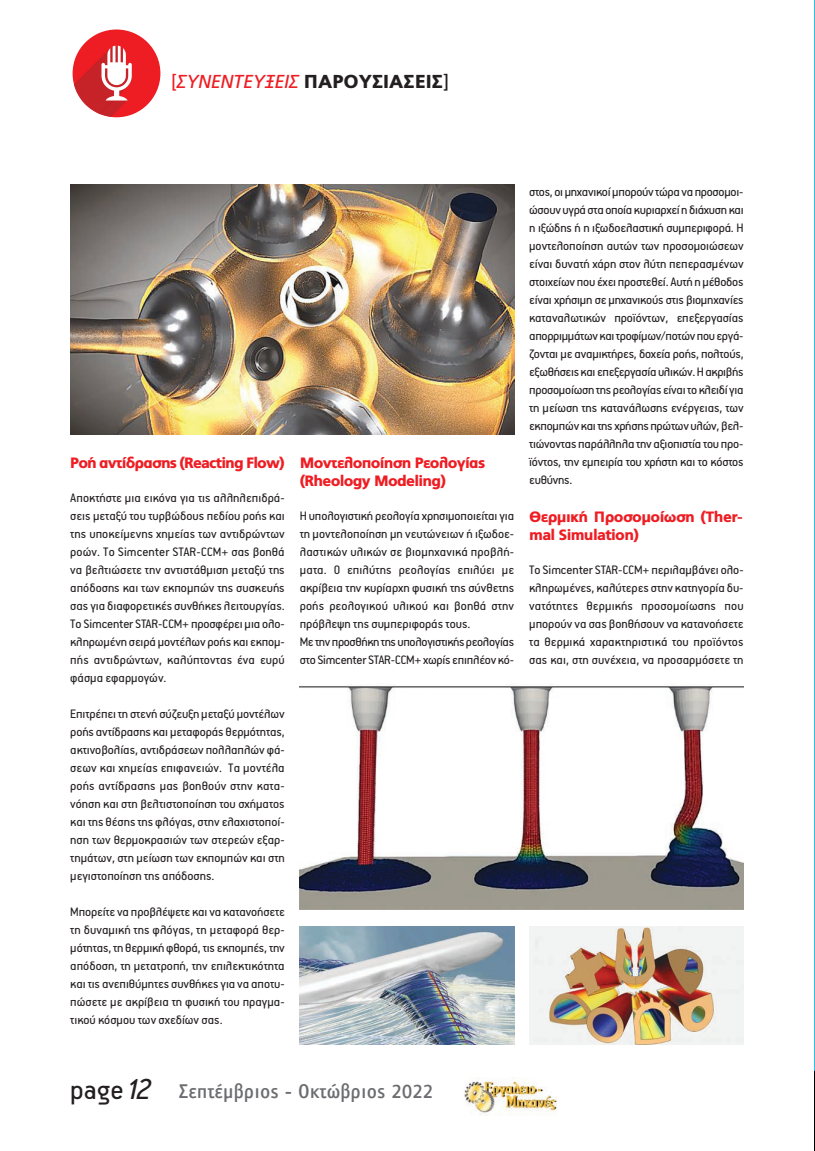
<style>
.page{position:relative;width:815px;height:1151px;background:#fff}
.page>*{position:absolute;margin:0;border:0;box-sizing:border-box;transform-origin:0 0}
.t1{font:30px "PF Premier Text";color:#231f20}
.t2{font:italic 18.75px "PF Catalog";color:#ee1d23}
.t3{font:900 15px/18px "PF Catalog";letter-spacing:-.05em;color:#ee1d23}
.t4{font:13.75px/18px "PF Premier Text";color:#231f20;text-align:justify}
.t5{font:13.75px/18px "PF Premier Text";letter-spacing:-.025em;color:#231f20}
.s1{font-style:normal}
.s2{font-weight:900;font-style:normal;color:#231f20}
.s3{font-style:normal;color:#231f20}
.s4{font-style:italic;font-size:32.5px}
</style>
<div class="page">
<div style="left:73px;top:30px;width:87px;height:87px;background:#ee1d23;border-radius:50%"></div>
<svg style="left:74px;top:46px;width:58px;height:71px"></svg>
<img style="left:464px;top:1077px;width:93px;height:37px">
<img style="left:70px;top:184px;width:444px;height:250px">
<img style="left:300px;top:684px;width:444px;height:225px">
<img style="left:300px;top:926px;width:214px;height:119px">
<img style="left:529px;top:926px;width:215px;height:119px">
<img style="left:814px;top:0;width:1px;height:1151px">
<p class="t2" style="left:172px;top:71px;width:279px"><span class="s1">[</span>ΣΥΝΕΝΤΕΥΞΕΙΣ <span class="s2">ΠΑΡΟΥΣΙΑΣΕΙΣ</span><span class="s3">]</span></p>
<p class="t3" style="left:70px;top:455px;width:216px">Ροή αντίδρασης (Reacting Flow)</p>
<p class="t4" style="left:70px;top:490px;width:216px">Αποκτήστε μια εικόνα για τις αλληλεπιδρά&shy;σεις μεταξύ του τυρβώδους πεδίου ροής και της υποκείμενης χημείας των αντιδρώντων ροών. Το Simcenter STAR-CCM+ σας βοηθά να βελτιώσετε την αντιστάθμιση μεταξύ της απόδοσης και των εκπομπών της συσκευής σας για διαφορετικές συνθήκες λειτουργίας.</p>
<p class="t4" style="left:70px;top:616px;width:216px">Το Simcenter STAR-CCM+ προσφέρει μια ολο&shy;κληρωμένη σειρά μοντέλων ροής και εκπομ&shy;πής αντιδρώντων, καλύπτοντας ένα ευρύ φάσμα εφαρμογών.</p>
<p class="t4" style="left:70px;top:706px;width:216px">Επιτρέπει τη στενή σύζευξη μεταξύ μοντέλων ροής αντίδρασης και μεταφοράς θερμότητας, ακτινοβολίας, αντιδράσεων πολλαπλών φά&shy;σεων και χημείας επιφανειών. Τα μοντέλα ροής αντίδρασης μας βοηθούν στην κατα&shy;νόηση και στη βελτιστοποίηση του σχήματος και της θέσης της φλόγας, στην ελαχιστοποί&shy;ηση των θερμοκρασιών των στερεών εξαρ&shy;τημάτων, στη μείωση των εκπομπών και στη μεγιστοποίηση της απόδοσης.</p>
<p class="t4" style="left:70px;top:904px;width:216px">Μπορείτε να προβλέψετε και να κατανοήσετε τη δυναμική της φλόγας, τη μεταφορά θερ&shy;μότητας, τη θερμική φθορά, τις εκπομπές, την απόδοση, τη μετατροπή, την επιλεκτικότητα και τις ανεπιθύμητες συνθήκες για να αποτυ&shy;πώσετε με ακρίβεια τη φυσική του πραγμα&shy;τικού κόσμου των σχεδίων σας.</p>
<p class="t3" style="left:300px;top:455px;width:187px">Μοντελοποίηση Ρεολογίας (Rheology Modeling)</p>
<p class="t4" style="left:300px;top:508px;width:216px">Η υπολογιστική ρεολογία χρησιμοποιείται για τη μοντελοποίηση μη νευτώνειων ή ιξωδοε&shy;λαστικών υλικών σε βιομηχανικά προβλή&shy;ματα. Ο επιλύτης ρεολογίας επιλύει με ακρίβεια την κυρίαρχη φυσική της σύνθετης ροής ρεολογικού υλικού και βοηθά στην πρόβλεψη της συμπεριφοράς τους.</p>
<p class="t5" style="left:300px;top:634px;width:216px">Με την προσθήκη της υπολογιστικής ρεολογίας στο Simcenter STAR-CCM+ χωρίς επιπλέον κό-</p>
<p class="t4" style="left:529px;top:184px;width:216px">στος, οι μηχανικοί μπορούν τώρα να προσομοι&shy;ώσουν υγρά στα οποία κυριαρχεί η διάχυση και η ιξώδης ή η ιξωδοελαστική συμπεριφορά. Η μοντελοποίηση αυτών των προσομοιώσεων είναι δυνατή χάρη στον λύτη πεπερασμένων στοιχείων που έχει προστεθεί. Αυτή η μέθοδος είναι χρήσιμη σε μηχανικούς στις βιομηχανίες καταναλωτικών προϊόντων, επεξεργασίας απορριμμάτων και τροφίμων/ποτών που εργά&shy;ζονται με αναμικτήρες, δοχεία ροής, πολτούς, εξωθήσεις και επεξεργασία υλικών. Η ακριβής προσομοίωση της ρεολογίας είναι το κλειδί για τη μείωση της κατανάλωσης ενέργειας, των εκπομπών και της χρήσης πρώτων υλών, βελ&shy;τιώνοντας παράλληλα την αξιοπιστία του προ&shy;ϊόντος, την εμπειρία του χρήστη και το κόστος ευθύνης.</p>
<p class="t3" style="left:529px;top:509px;width:215px">Θερμική Προσομοίωση (Ther&shy;mal Simulation)</p>
<p class="t4" style="left:529px;top:562px;width:216px">Το Simcenter STAR-CCM+ περιλαμβάνει ολο&shy;κληρωμένες, καλύτερες στην κατηγορία δυ&shy;νατότητες θερμικής προσομοίωσης που μπορούν να σας βοηθήσουν να κατανοήσετε τα θερμικά χαρακτηριστικά του προϊόντος σας και, στη συνέχεια, να προσαρμόσετε τη</p>
<p class="t1" style="left:70px;top:1081px;width:82px">page<span class="s4">12</span></p>
</div>
